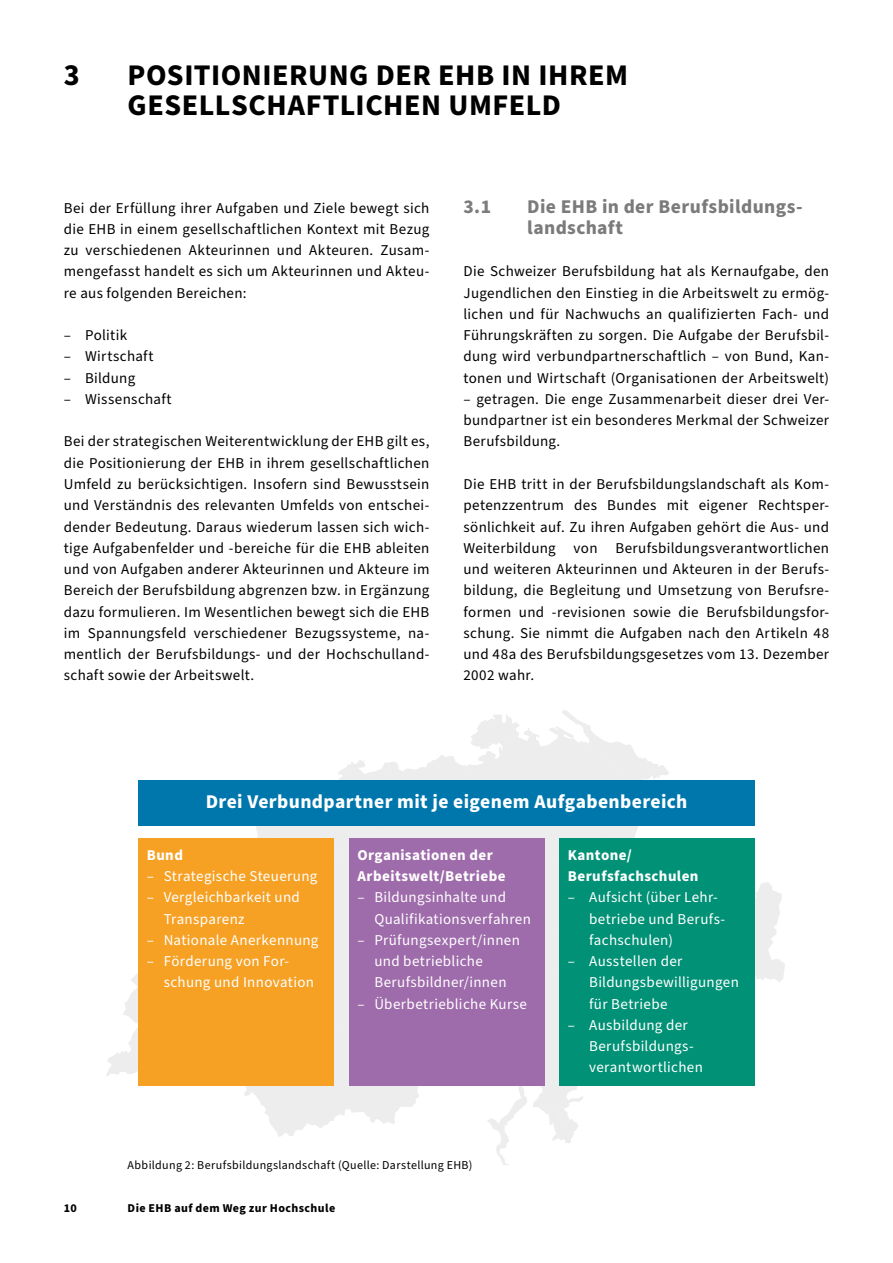
<style>
.page{position:relative;width:893px;height:1263px;background:#fff}
.page>*{position:absolute;margin:0;border:0;box-sizing:border-box;transform-origin:0 0}
.t1{font:700 30px/30px "Source Sans Pro";letter-spacing:.02em;color:#000}
.t2{font:700 19.5px "Source Sans Pro";letter-spacing:.02em;color:#fff}
.t3{font:700 19.5px/21.3px "Source Sans Pro";letter-spacing:.02em;color:#7c7b7b}
.t4{font:15px/21.3px "Source Sans Pro";letter-spacing:.025em;color:#000;text-align:justify}
.t5{font:15px/21.3px "Source Sans Pro";letter-spacing:.02em;color:#fff}
.t6{font:700 15px/21.3px "Source Sans Pro";letter-spacing:.03em;color:#fff}
.t7{font:12px "Source Sans Pro";letter-spacing:.03em;color:#000}
.t8{font:700 12px "Source Sans Pro";letter-spacing:.035em;color:#000}
</style>
<div class="page">
<svg style="left:755px;top:882px;width:30px;height:100px;fill:#ededed"></svg>
<svg style="left:106px;top:710px;width:563px;height:455px"></svg>
<div style="left:138px;top:780px;width:617px;height:45px;background:#0077ac"></div>
<div style="left:138px;top:838px;width:196px;height:247px;background:#f6a124"></div>
<div style="left:349px;top:838px;width:195px;height:247px;background:#9e6bab"></div>
<div style="left:559px;top:838px;width:196px;height:247px;background:#009176"></div>
<h1 class="t1" style="left:64px;top:61px;width:17px">3</h1>
<h1 class="t1" style="left:128px;top:61px;width:502px">POSITIONIERUNG DER EHB IN IHREM<br>GESELLSCHAFTLICHEN UMFELD</h1>
<p class="t4" style="left:64px;top:197px;width:367px">Bei der Erfüllung ihrer Aufgaben und Ziele bewegt sich die EHB in einem gesellschaftlichen Kontext mit Bezug zu verschiedenen Akteurinnen und Akteuren. Zusam&shy;mengefasst handelt es sich um Akteurinnen und Akteu&shy;re aus folgenden Bereichen:</p>
<p class="t4" style="left:64px;top:325px;width:65px">– Politik</p>
<p class="t4" style="left:64px;top:346px;width:91px">– Wirtschaft</p>
<p class="t4" style="left:64px;top:368px;width:73px">– Bildung</p>
<p class="t4" style="left:64px;top:389px;width:109px">– Wissenschaft</p>
<p class="t4" style="left:64px;top:431px;width:367px">Bei der strategischen Weiterentwicklung der EHB gilt es, die Positionierung der EHB in ihrem gesellschaftlichen Umfeld zu berücksichtigen. Insofern sind Bewusstsein und Verständnis des relevanten Umfelds von entschei&shy;dender Bedeutung. Daraus wiederum lassen sich wich&shy;tige Aufgabenfelder und -bereiche für die EHB ableiten und von Aufgaben anderer Akteurinnen und Akteure im Bereich der Berufsbildung abgrenzen bzw. in Ergänzung dazu formulieren. Im Wesentlichen bewegt sich die EHB im Spannungsfeld verschiedener Bezugssysteme, na&shy;mentlich der Berufsbildungs- und der Hochschulland&shy;schaft sowie der Arbeitswelt.</p>
<h2 class="t3" style="left:463px;top:196px;width:29px">3.1</h2>
<h2 class="t3" style="left:527px;top:196px;width:277px">Die EHB in der Berufsbildungs&shy;landschaft</h2>
<p class="t4" style="left:463px;top:261px;width:367px">Die Schweizer Berufsbildung hat als Kernaufgabe, den Jugendlichen den Einstieg in die Arbeitswelt zu ermög&shy;lichen und für Nachwuchs an qualifizierten Fach- und Führungskräften zu sorgen. Die Aufgabe der Berufsbil&shy;dung wird verbundpartnerschaftlich – von Bund, Kan&shy;tonen und Wirtschaft (Organisationen der Arbeitswelt)</p>
<p class="t4" style="left:463px;top:389px;width:367px">– getragen. Die enge Zusammenarbeit dieser drei Ver&shy;bundpartner ist ein besonderes Merkmal der Schweizer Berufsbildung.</p>
<p class="t4" style="left:463px;top:474px;width:367px">Die EHB tritt in der Berufsbildungslandschaft als Kom&shy;petenzzentrum des Bundes mit eigener Rechtsper&shy;sönlichkeit auf. Zu ihren Aufgaben gehört die Aus- und Weiterbildung von Berufsbildungsverantwortlichen und weiteren Akteurinnen und Akteuren in der Berufs&shy;bildung, die Begleitung und Umsetzung von Berufsre&shy;formen und -revisionen sowie die Berufsbildungsfor&shy;schung. Sie nimmt die Aufgaben nach den Artikeln 48 und 48a des Berufsbildungsgesetzes vom 13. Dezember 2002 wahr.</p>
<h2 class="t2" style="left:206px;top:789px;width:483px">Drei Verbundpartner mit je eigenem Aufgabenbereich</h2>
<p class="t6" style="left:147px;top:845px;width:38px">Bund</p>
<p class="t5" style="left:147px;top:866px;width:172px">– Strategische Steuerung</p>
<p class="t5" style="left:164px;top:887px;width:138px;text-indent:-17px">– Vergleichbarkeit und<br>Transparenz</p>
<p class="t5" style="left:147px;top:930px;width:173px">– Nationale Anerkennung</p>
<p class="t5" style="left:164px;top:951px;width:152px;text-indent:-17px">– Förderung von For&shy;schung und Innovation</p>
<p class="t6" style="left:357px;top:845px;width:150px">Organisationen der<br>Arbeitswelt/Betriebe</p>
<p class="t5" style="left:374px;top:887px;width:158px;text-indent:-17px">– Bildungsinhalte und<br>Qualifikationsverfahren</p>
<p class="t5" style="left:374px;top:930px;width:147px;text-indent:-17px">– Prüfungsexpert/innen und betriebliche<br>Berufsbildner/innen</p>
<p class="t5" style="left:357px;top:993px;width:171px">– Überbetriebliche Kurse</p>
<p class="t7" style="left:128px;top:1157px;width:346px">Abbildung 2: Berufsbildungslandschaft (Quelle: Darstellung EHB)</p>
<p class="t8" style="left:64px;top:1200px;width:15px">10</p>
<p class="t8" style="left:128px;top:1200px;width:209px">Die EHB auf dem Weg zur Hochschule</p>
<p class="t6" style="left:568px;top:845px;width:132px">Kantone/<br>Berufsfachschulen</p>
<p class="t5" style="left:589px;top:887px;width:138px;text-indent:-21px">– Aufsicht (über Lehr&shy;betriebe und Berufs&shy;fachschulen)</p>
<p class="t5" style="left:589px;top:951px;width:151px;text-indent:-21px">– Ausstellen der<br>Bildungsbewilligungen für Betriebe</p>
<p class="t5" style="left:589px;top:1015px;width:115px;text-indent:-21px">– Ausbildung der<br>Berufsbildungs&shy;verantwortlichen</p>
</div>
